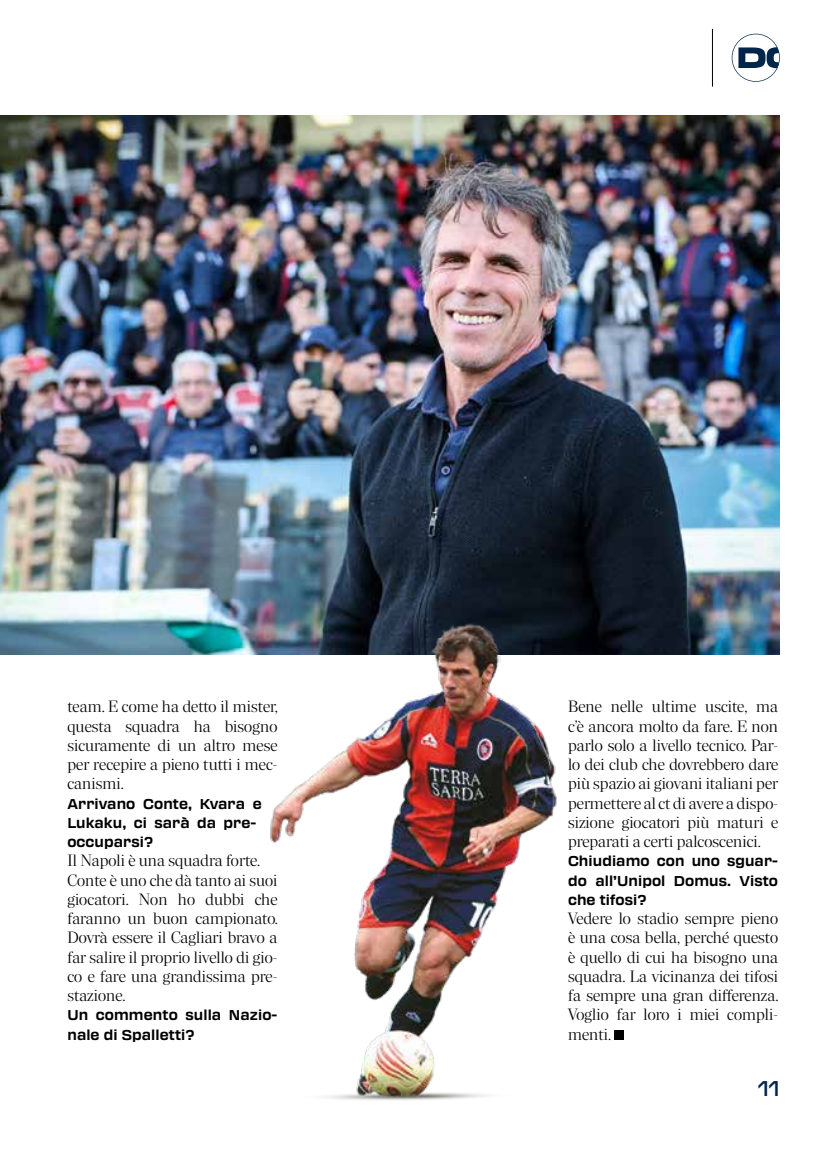
<style>
.page{position:relative;width:828px;height:1155px;background:#fff}
.page>*{position:absolute;margin:0;border:0;box-sizing:border-box;transform-origin:0 0}
.t1{font:500 21px "Transducer";color:#00254b}
.t2{font:300 16.8px/19.2px "Richmond Display";letter-spacing:.005em;color:#000;text-align:justify}
.t3{font:700 14px/19.2px "Transducer";letter-spacing:.005em;color:#000}
</style>
<div class="page">
<div style="left:614px;top:1030px;width:9px;height:10px;background:#000"></div>
<img style="left:0;top:116px;width:780px;height:538px">
<svg style="left:731px;top:34px;width:49px;height:48px"></svg>
<hr style="left:712px;top:29px;width:1px;height:58px;background:#000">
<img style="left:260px;top:606px;width:312px;height:494px">
<p class="t2" style="left:67px;top:697px;width:212px">team. E come ha detto il mister, questa squadra ha bisogno sicuramente di un altro mese per recepire a pieno tutti i mec&shy;canismi.</p>
<p class="t3" style="left:67px;top:793px;width:196px">Arrivano Conte, Kvara e<br>Lukaku, ci sarà da pre&shy;occuparsi?</p>
<p class="t2" style="left:67px;top:851px;width:212px;text-align:left">Il Napoli è una squadra forte.<br>Conte è uno che dà tanto ai suoi giocatori. Non ho dubbi che faranno un buon campionato.<br>Dovrà essere il Cagliari bravo a far salire il proprio livello di gio&shy;co e fare una grandissima pre&shy;stazione.</p>
<p class="t3" style="left:67px;top:1005px;width:212px">Un commento sulla Nazio&shy;nale di Spalletti?</p>
<p class="t2" style="left:568px;top:697px;width:212px">Bene nelle ultime uscite, ma c’è ancora molto da fare. E non parlo solo a livello tecnico. Par&shy;lo dei club che dovrebbero dare più spazio ai giovani italiani per permettere al ct di avere a dispo&shy;sizione giocatori più maturi e preparati a certi palcoscenici.</p>
<p class="t3" style="left:568px;top:851px;width:212px;text-align:justify">Chiudiamo con uno sguar&shy;do all’Unipol Domus. Visto che tifosi?</p>
<p class="t2" style="left:568px;top:909px;width:212px">Vedere lo stadio sempre pieno è una cosa bella, perché questo è quello di cui ha bisogno una squadra. La vicinanza dei tifosi fa sempre una gran differenza.<br>Voglio far loro i miei compli&shy;menti.</p>
<p class="t1" style="left:758px;top:1074px;width:23px">11</p>
</div>
